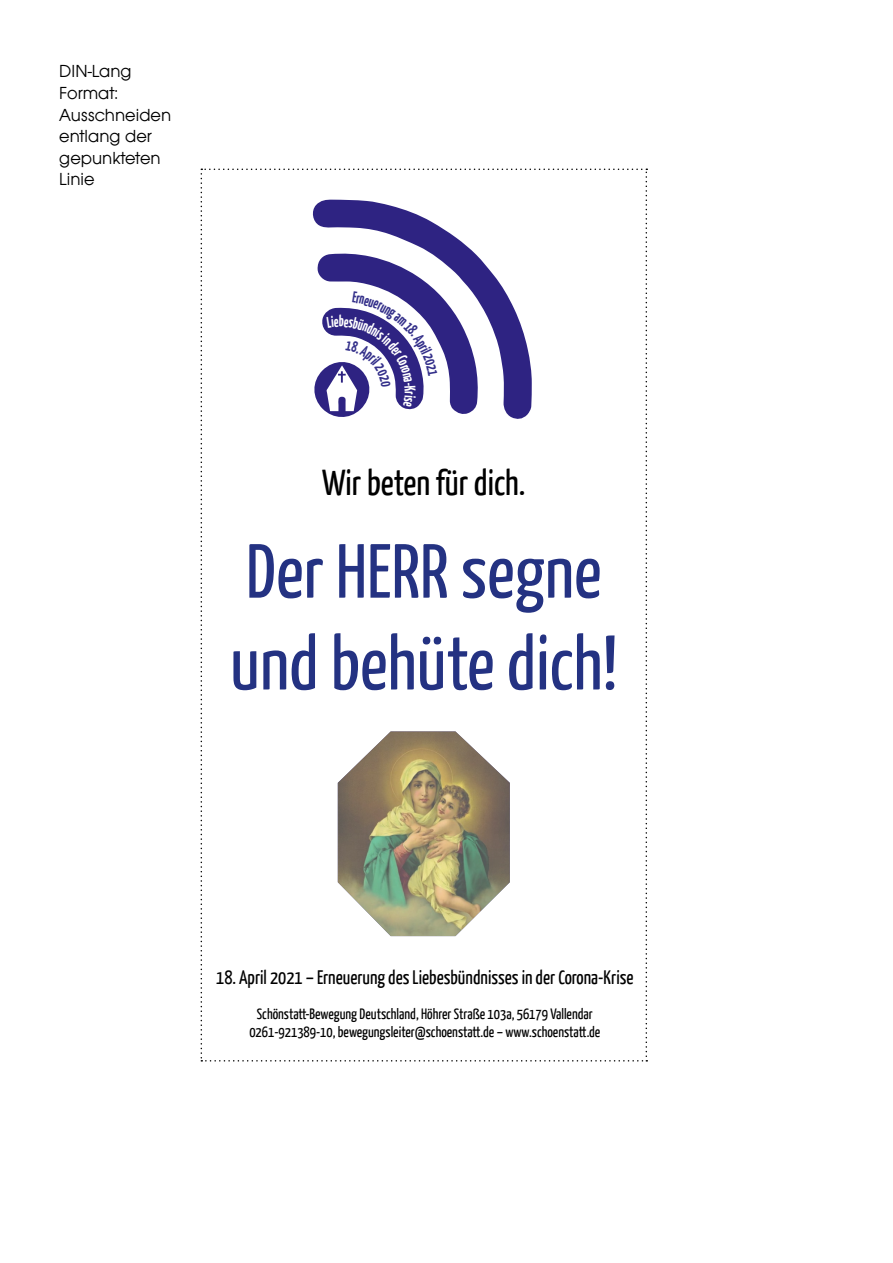
<style>
.page{position:relative;width:893px;height:1263px;background:#fff}
.page>*{position:absolute;margin:0;border:0;box-sizing:border-box;transform-origin:0 0}
.t1{font:76.5px/91.8px "Yanone Kaffeesatz";color:#243282}
.t2{font:40.5px "Yanone Kaffeesatz";color:#000}
.t3{font:36px "Yanone Kaffeesatz";color:#000}
.t4{font:21px "Yanone Kaffeesatz";color:#000}
.t5{font:19.5px "Yanone Kaffeesatz";color:#000}
.t6{font:18px/21.6px "Avignon Pro";color:#000}
.t7{font:15px/18px "Yanone Kaffeesatz";color:#000;text-align:center}
</style>
<div class="page">
<svg style="left:201px;top:169px;width:447px;height:893px"></svg>
<p class="t6" style="left:59px;top:59px;width:113px">DIN-Lang<br>Format:<br>Ausschneiden entlang der gepunkteten<br>Linie</p>
<h2 class="t2" style="left:323px;top:457px;width:206px">Ich bete für dich.</h2>
<h3 class="t3" style="left:322px;top:460px;width:205px">Wir beten für dich.</h3>
<h1 class="t1" style="left:230px;top:523px;width:389px">Der HERR segne und behüte dich!</h1>
<h3 class="t4" style="left:263px;top:963px;width:326px">18. April 2020 – Liebesbündnis in der Corona-Krise</h3>
<h3 class="t5" style="left:216px;top:965px;width:419px">18. April 2021 – Erneuerung des Liebesbündnisses in der Corona-Krise</h3>
<p class="t7" style="left:249px;top:1004px;width:352px">Schönstatt-Bewegung Deutschland, Höhrer Straße 103a, 56179 Vallendar<br>0261-921389-10, bewegungsleiter@schoenstatt.de – www.schoenstatt.de</p>
</div>
